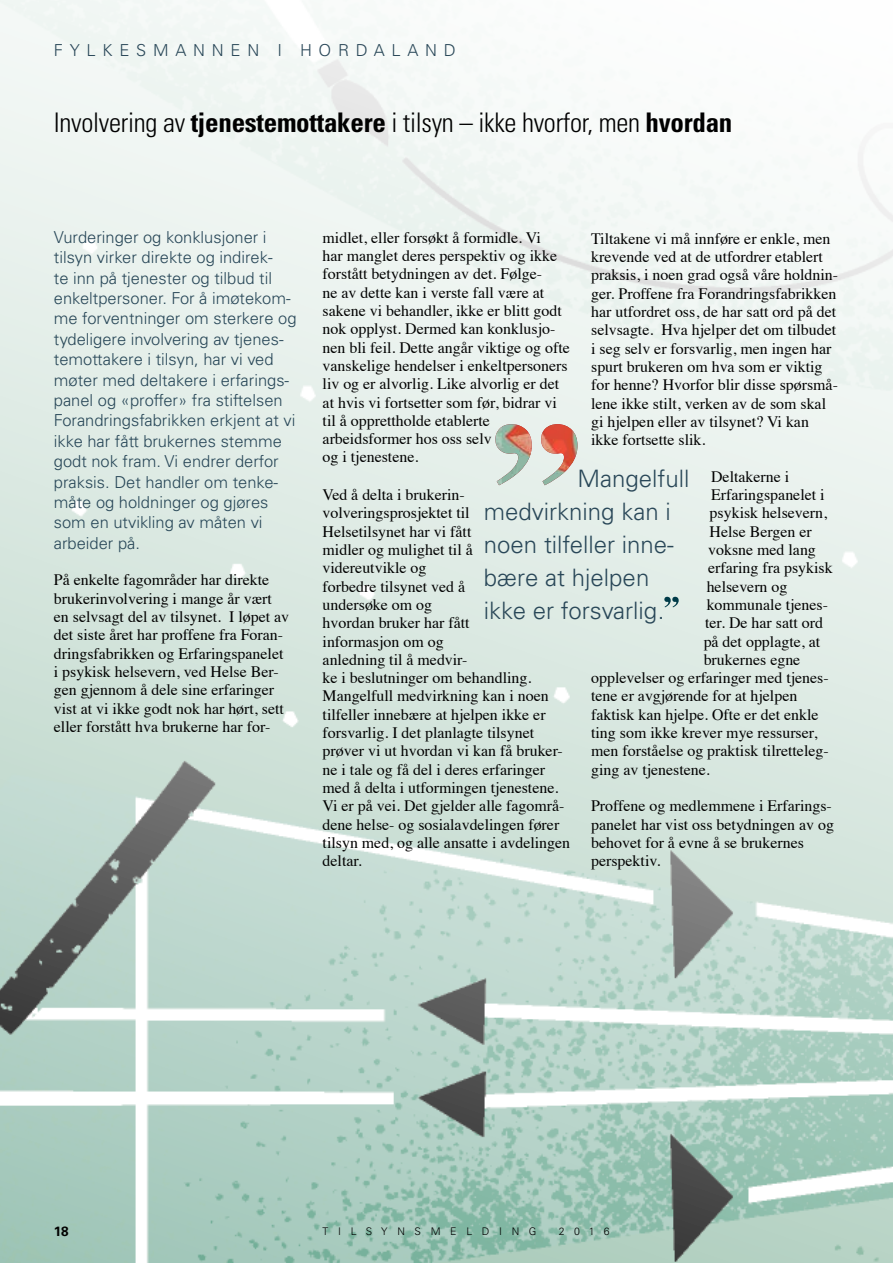
<style>
.page{position:relative;width:893px;height:1263px;background:#fff}
.page>*{position:absolute;margin:0;border:0;box-sizing:border-box;transform-origin:0 0}
.t1{font:300 condensed 27px "Univers LT Std";letter-spacing:-.01em;color:#000}
.t2{font:300 24px/33px "Univers LT Std";color:#294758}
.t3{font:300 16.5px/20.4px "Univers LT Std";color:#284758}
.t4{font:300 16.5px "Univers";letter-spacing:.41em;color:#294758}
.t5{font:15.9px/18.3px "Times";color:#000}
.t6{font:700 13.5px "Univers";color:#000}
.t7{font:300 10.5px "Univers";letter-spacing:.92em;color:#000}
.s1{font-family:"Univers";font-weight:700}
</style>
<div class="page">
<img style="left:0;top:0;width:893px;height:1263px">
<svg style="left:664px;top:597px;width:15px;height:10px"></svg>
<img style="left:495px;top:424px;width:82px;height:61px">
<p class="t4" style="left:54px;top:40px;width:403px">FYLKESMANNEN I HORDALAND</p>
<h1 class="t1" style="left:54px;top:106px;width:680px">Involvering av <span class="s1">tjenestemottakere</span> i tilsyn – ikke hvorfor, men <span class="s1">hvordan</span></h1>
<p class="t3" style="left:54px;top:227px;width:244px">Vurderinger og konklusjoner i tilsyn virker direkte og indirek-<br>te inn på tjenester og tilbud til enkeltpersoner. For å imøtekom&shy;me forventninger om sterkere og tydeligere involvering av tjenes&shy;temottakere i tilsyn, har vi ved møter med deltakere i erfarings&shy;panel og «proffer» fra stiftelsen<br>Forandringsfabrikken erkjent at vi ikke har fått brukernes stemme godt nok fram. Vi endrer derfor praksis. Det handler om tenke&shy;måte og holdninger og gjøres som en utvikling av måten vi arbeider på.</p>
<p class="t5" style="left:54px;top:570px;width:237px">På enkelte fagområder har direkte brukerinvolvering i mange år vært en selvsagt del av tilsynet. I løpet av det siste året har proffene fra Foran&shy;dringsfabrikken og Erfaringspanelet i psykisk helsevern, ved Helse Ber&shy;gen gjennom å dele sine erfaringer vist at vi ikke godt nok har hørt, sett eller forstått hva brukerne har for-</p>
<p class="t5" style="left:323px;top:227px;width:249px">midlet, eller forsøkt å formidle. Vi<br>har manglet deres perspektiv og ikke forstått betydningen av det. Følge-<br>ne av dette kan i verste fall være at sakene vi behandler, ikke er blitt godt nok opplyst. Dermed kan konklusjo&shy;nen bli feil. Dette angår viktige og ofte vanskelige hendelser i enkeltpersoners liv og er alvorlig. Like alvorlig er det at hvis vi fortsetter som før, bidrar vi til å opprettholde etablerte arbeidsformer hos oss selv<br>og i tjenestene.</p>
<p class="t5" style="left:323px;top:484px;width:249px">Ved å delta i brukerin&shy;volveringsprosjektet til<br>Helsetilsynet har vi fått<br>midler og mulighet til å<br>videreutvikle og<br>forbedre tilsynet ved å<br>undersøke om og<br>hvordan bruker har fått<br>informasjon om og<br>anledning til å medvir-<br>ke i beslutninger om behandling.<br>Mangelfull medvirkning kan i noen tilfeller innebære at hjelpen ikke er forsvarlig. I det planlagte tilsynet prøver vi ut hvordan vi kan få bruker&shy;ne i tale og få del i deres erfaringer med å delta i utformingen tjenestene.<br>Vi er på vei. Det gjelder alle fagområ&shy;dene helse- og sosialavdelingen fører tilsyn med, og alle ansatte i avdelingen deltar.</p>
<p class="t5" style="left:591px;top:228px;width:248px">Tiltakene vi må innføre er enkle, men krevende ved at de utfordrer etablert praksis, i noen grad også våre holdnin&shy;ger. Proffene fra Forandringsfabrikken har utfordret oss, de har satt ord på det selvsagte. Hva hjelper det om tilbudet i seg selv er forsvarlig, men ingen har spurt brukeren om hva som er viktig for henne? Hvorfor blir disse spørsmå&shy;lene ikke stilt, verken av de som skal gi hjelpen eller av tilsynet? Vi kan ikke fortsette slik.</p>
<p class="t5" style="left:711px;top:466px;width:80px">Deltakerne i</p>
<p class="t5" style="left:711px;top:484px;width:115px">Erfaringspanelet i</p>
<p class="t5" style="left:710px;top:502px;width:119px">psykisk helsevern,</p>
<p class="t5" style="left:710px;top:521px;width:104px">Helse Bergen er</p>
<p class="t5" style="left:708px;top:539px;width:109px">voksne med lang</p>
<p class="t5" style="left:708px;top:557px;width:126px">erfaring fra psykisk</p>
<p class="t5" style="left:707px;top:576px;width:82px">helsevern og</p>
<p class="t5" style="left:707px;top:594px;width:123px">kommunale tjenes-</p>
<p class="t5" style="left:705px;top:612px;width:119px">ter. De har satt ord</p>
<p class="t5" style="left:704px;top:631px;width:118px">på det opplagte, at</p>
<p class="t5" style="left:704px;top:649px;width:98px">brukernes egne</p>
<p class="t5" style="left:591px;top:667px;width:239px">opplevelser og erfaringer med tjenes-</p>
<p class="t5" style="left:591px;top:685px;width:208px">tene er avgjørende for at hjelpen</p>
<p class="t5" style="left:591px;top:704px;width:229px">faktisk kan hjelpe. Ofte er det enkle</p>
<p class="t5" style="left:591px;top:722px;width:228px">ting som ikke krever mye ressurser,</p>
<p class="t5" style="left:591px;top:740px;width:239px">men forståelse og praktisk tilretteleg-</p>
<p class="t5" style="left:591px;top:759px;width:120px">ging av tjenestene.</p>
<p class="t5" style="left:591px;top:795px;width:244px">Proffene og medlemmene i Erfarings&shy;panelet har vist oss betydningen av og behovet for å evne å se brukernes perspektiv.</p>
<h2 class="t2" style="left:484px;top:462px;width:207px;text-indent:94px">Mangelfull medvirkning kan i noen tilfeller inne&shy;bære at hjelpen ikke er forsvarlig.</h2>
<p class="t6" style="left:54px;top:1222px;width:16px">18</p>
<p class="t7" style="left:323px;top:1225px;width:215px">TILSYNSMELDING</p>
<p class="t7" style="left:559px;top:1225px;width:53px">2016</p>
</div>
